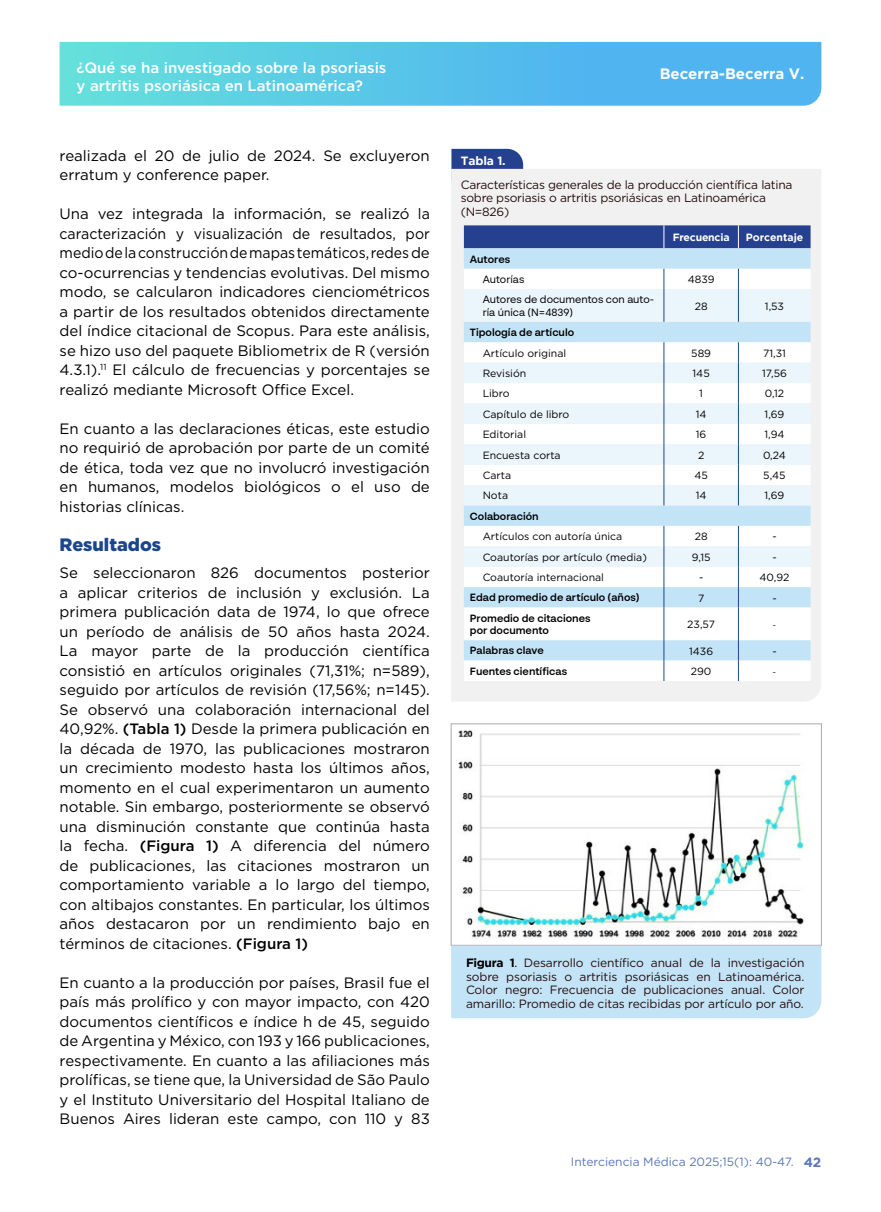
<style>
.page{position:relative;width:881px;height:1212px;background:#fff}
.page>*{position:absolute;margin:0;border:0;box-sizing:border-box;transform-origin:0 0}
.t1{font:900 18px "Gotham";color:#1a468d}
.t2{font:15px/19.5px "Gotham";color:#000;text-align:justify}
.t3{font:500 15px/18px "Gotham";color:#fff}
.t4{font:700 15px "Gotham";color:#fff}
.t5{font:700 13.5px "Gotham";color:#5a77ba}
.t6{font:12px/13.5px "Gotham";letter-spacing:-.02em;color:#240d0d}
.t7{font:12px "Gotham";color:#5a77ba}
.t8{font:700 12px "Gotham";letter-spacing:-.01em;color:#fff}
.t9{font:10.5px "Gotham";color:#000}
.t10{font:600 10.5px/12.6px "BR Sonoma";color:#000}
.t11{font:10.5px/12.6px "BR Sonoma";color:#000}
.t12{font:700 10.5px "Gotham";letter-spacing:-.01em;color:#fff}
.t13{font:10.5px "Minion Pro";color:#000}
.s1{font-weight:500}
.s2{font-weight:700;color:#000}
.s3{color:#000}
</style>
<div class="page">
<svg style="left:60px;top:42px;width:761px;height:64px;background:#58c4e8"></svg>
<svg style="left:451px;top:148px;width:72px;height:21px;background:#365198"></svg>
<div style="left:451px;top:169px;width:370px;height:532px;background:#f1f1f2"></div>
<svg style="left:463px;top:248px;width:347px;height:21px;background:#c3e2f6"></svg>
<svg style="left:463px;top:269px;width:347px;height:412px"></svg>
<svg style="left:463px;top:289px;width:347px;height:278px;fill:#ebf5fc"></svg>
<div style="left:463px;top:225px;width:347px;height:23px;background:#25408f"></div>
<svg style="left:663px;top:269px;width:1px;height:20px"></svg>
<svg style="left:737px;top:269px;width:1px;height:20px"></svg>
<hr style="left:663px;top:289px;width:1px;height:33px;background:#1a468d">
<hr style="left:737px;top:289px;width:1px;height:33px;background:#1a468d">
<svg style="left:663px;top:526px;width:1px;height:81px"></svg>
<svg style="left:737px;top:526px;width:1px;height:81px"></svg>
<hr style="left:663px;top:607px;width:1px;height:33px;background:#1a468d">
<hr style="left:737px;top:607px;width:1px;height:33px;background:#1a468d">
<svg style="left:663px;top:640px;width:1px;height:41px"></svg>
<svg style="left:737px;top:640px;width:1px;height:41px"></svg>
<svg style="left:663px;top:342px;width:1px;height:163px"></svg>
<svg style="left:737px;top:342px;width:1px;height:163px"></svg>
<img style="left:458px;top:730px;width:350px;height:210px">
<div style="left:451px;top:724px;width:370px;height:221px;border:1px solid #a7a9ac"></div>
<div style="left:451px;top:946px;width:370px;height:72px;background:#c3e3f7"></div>
<p class="t3" style="left:77px;top:58px;width:311px">¿Qué se ha investigado sobre la psoriasis y artritis psoriásica en Latinoamérica?</p>
<p class="t2" style="left:60px;top:145px;width:371px">realizada el 20 de julio de 2024. Se excluyeron erratum y conference paper.</p>
<p class="t2" style="left:60px;top:204px;width:371px">Una vez integrada la información, se realizó la caracterización y visualización de resultados, por medio de la construcción de mapas temáticos, redes de co-ocurrencias y tendencias evolutivas. Del mismo modo, se calcularon indicadores cienciométricos a partir de los resultados obtenidos directamente del índice citacional de Scopus. Para este análisis, se hizo uso del paquete Bibliometrix de R (versión 4.3.1).<sup>11</sup> El cálculo de frecuencias y porcentajes se realizó mediante Microsoft Office Excel.</p>
<p class="t2" style="left:60px;top:418px;width:371px">En cuanto a las declaraciones éticas, este estudio no requirió de aprobación por parte de un comité de ética, toda vez que no involucró investigación en humanos, modelos biológicos o el uso de historias clínicas.</p>
<p class="t1" style="left:60px;top:534px;width:103px">Resultados</p>
<p class="t2" style="left:60px;top:563px;width:371px">Se seleccionaron 826 documentos posterior a aplicar criterios de inclusión y exclusión. La primera publicación data de 1974, lo que ofrece un período de análisis de 50 años hasta 2024.<br>La mayor parte de la producción científica consistió en artículos originales (71,31%; n=589), seguido por artículos de revisión (17,56%; n=145).<br>Se observó una colaboración internacional del 40,92%. <span class="s1">(Tabla 1)</span> Desde la primera publicación en la década de 1970, las publicaciones mostraron un crecimiento modesto hasta los últimos años, momento en el cual experimentaron un aumento notable. Sin embargo, posteriormente se observó una disminución constante que continúa hasta la fecha. <span class="s1">(Figura 1)</span> A diferencia del número de publicaciones, las citaciones mostraron un comportamiento variable a lo largo del tiempo, con altibajos constantes. En particular, los últimos años destacaron por un rendimiento bajo en términos de citaciones. <span class="s1">(Figura 1)</span></p>
<p class="t2" style="left:60px;top:972px;width:371px">En cuanto a la producción por países, Brasil fue el país más prolífico y con mayor impacto, con 420 documentos científicos e índice h de 45, seguido de Argentina y México, con 193 y 166 publicaciones, respectivamente. En cuanto a las afiliaciones más prolíficas, se tiene que, la Universidad de São Paulo y el Instituto Universitario del Hospital Italiano de Buenos Aires lideran este campo, con 110 y 83</p>
<p class="t4" style="left:659px;top:65px;width:146px">Becerra-Becerra V.</p>
<p class="t8" style="left:460px;top:154px;width:46px">Tabla 1.</p>
<p class="t6" style="left:460px;top:178px;width:333px">Características generales de la producción científica latina sobre psoriasis o artritis psoriásicas en Latinoamérica (N=826)</p>
<p class="t12" style="left:672px;top:231px;width:58px">Frecuencia</p>
<p class="t12" style="left:745px;top:231px;width:59px">Porcentaje</p>
<p class="t10" style="left:469px;top:252px;width:42px">Autores</p>
<p class="t11" style="left:482px;top:273px;width:43px">Autorías</p>
<p class="t9" style="left:687px;top:273px;width:28px">4839</p>
<p class="t11" style="left:482px;top:293px;width:173px">Autores de documentos con auto&shy;ría única (N=4839)</p>
<p class="t9" style="left:694px;top:299px;width:14px">28</p>
<p class="t9" style="left:764px;top:299px;width:21px">1,53</p>
<p class="t10" style="left:469px;top:326px;width:106px">Tipología de artículo</p>
<p class="t9" style="left:482px;top:346px;width:85px">Artículo original</p>
<p class="t9" style="left:691px;top:346px;width:21px">589</p>
<p class="t9" style="left:762px;top:346px;width:24px">71,31</p>
<p class="t9" style="left:482px;top:367px;width:45px">Revisión</p>
<p class="t9" style="left:692px;top:367px;width:19px">145</p>
<p class="t9" style="left:761px;top:367px;width:26px">17,56</p>
<p class="t9" style="left:482px;top:387px;width:29px">Libro</p>
<p class="t9" style="left:699px;top:387px;width:5px">1</p>
<p class="t9" style="left:764px;top:387px;width:21px">0,12</p>
<p class="t9" style="left:482px;top:407px;width:88px">Capítulo de libro</p>
<p class="t9" style="left:695px;top:407px;width:12px">14</p>
<p class="t9" style="left:764px;top:407px;width:21px">1,69</p>
<p class="t9" style="left:482px;top:428px;width:45px">Editorial</p>
<p class="t9" style="left:695px;top:428px;width:12px">16</p>
<p class="t9" style="left:764px;top:428px;width:22px">1,94</p>
<p class="t9" style="left:482px;top:448px;width:79px">Encuesta corta</p>
<p class="t9" style="left:697px;top:448px;width:8px">2</p>
<p class="t9" style="left:762px;top:448px;width:24px">0,24</p>
<p class="t9" style="left:482px;top:469px;width:30px">Carta</p>
<p class="t9" style="left:694px;top:469px;width:15px">45</p>
<p class="t9" style="left:763px;top:469px;width:24px">5,45</p>
<p class="t9" style="left:482px;top:489px;width:27px">Nota</p>
<p class="t9" style="left:695px;top:489px;width:12px">14</p>
<p class="t9" style="left:764px;top:489px;width:21px">1,69</p>
<p class="t10" style="left:469px;top:509px;width:70px">Colaboración</p>
<p class="t9" style="left:482px;top:530px;width:141px">Artículos con autoría única</p>
<p class="t9" style="left:694px;top:530px;width:14px">28</p>
<p class="t9" style="left:772px;top:530px;width:6px">-</p>
<p class="t9" style="left:482px;top:550px;width:166px">Coautorías por artículo (media)</p>
<p class="t9" style="left:691px;top:550px;width:20px">9,15</p>
<p class="t9" style="left:772px;top:550px;width:6px">-</p>
<p class="t9" style="left:482px;top:571px;width:123px">Coautoría internacional</p>
<p class="t9" style="left:698px;top:571px;width:6px">-</p>
<p class="t9" style="left:759px;top:571px;width:31px">40,92</p>
<p class="t10" style="left:469px;top:591px;width:171px">Edad promedio de artículo (años)</p>
<p class="t9" style="left:697px;top:591px;width:8px">7</p>
<p class="t9" style="left:772px;top:591px;width:6px">-</p>
<p class="t10" style="left:469px;top:611px;width:122px">Promedio de citaciones por documento</p>
<p class="t9" style="left:687px;top:618px;width:29px">23,57</p>
<p class="t13" style="left:772px;top:617px;width:5px">-</p>
<p class="t10" style="left:469px;top:644px;width:75px">Palabras clave</p>
<p class="t9" style="left:688px;top:644px;width:26px">1436</p>
<p class="t9" style="left:772px;top:644px;width:6px">-</p>
<p class="t10" style="left:469px;top:665px;width:99px">Fuentes científicas</p>
<p class="t9" style="left:690px;top:664px;width:22px">290</p>
<p class="t13" style="left:772px;top:664px;width:5px">-</p>
<p class="t6" style="left:466px;top:956px;width:340px;text-align:justify"><span class="s2">Figura 1</span><span class="s3">.</span> Desarrollo científico anual de la investigación sobre psoriasis o artritis psoriásicas en Latinoamérica.<br>Color negro: Frecuencia de publicaciones anual. Color amarillo: Promedio de citas recibidas por artículo por año.</p>
<p class="t7" style="left:570px;top:1154px;width:224px">Interciencia Médica 2025;15(1): 40-47.</p>
<p class="t5" style="left:803px;top:1154px;width:19px">42</p>
</div>
